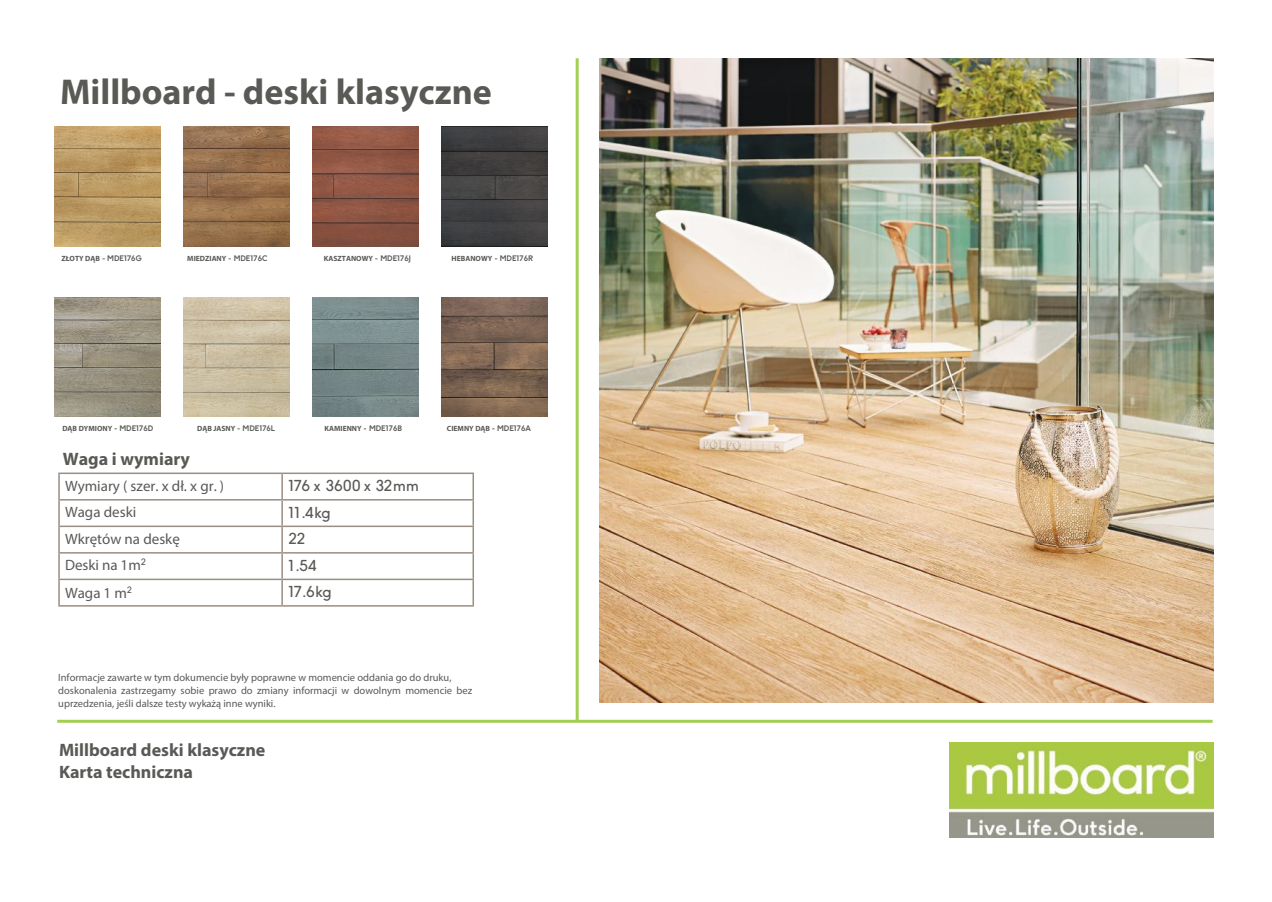
<style>
.page{position:relative;width:1272px;height:902px;background:#fff}
.page>*{position:absolute;margin:0;border:0;box-sizing:border-box;transform-origin:0 0}
.t1{font:700 36px "Myriad Pro";color:#595a56}
.t2{font:700 18px/21.6px "Myriad Pro";color:#595a56}
.t3{font:15px/26.8px "Myriad Pro";color:#595a56}
.t4{font:15px/26.5px "F37 Ginger";color:#595a56}
.t5{font:10.5px/12.6px "Myriad Pro";color:#595a56}
.t6{font:700 7.5px "Myriad Pro";color:#585855}
.s1{font-family:"F37 Ginger"}
</style>
<div class="page">
<img style="left:600px;top:58px;width:613px;height:644px">
<hr style="left:57px;top:719px;width:1155px;height:3px;background:#a3cf53">
<hr style="left:282px;top:472px;width:192px;height:2px;background:#9a8d83">
<hr style="left:472px;top:474px;width:2px;height:25px;background:#9a8d83">
<hr style="left:472px;top:580px;width:2px;height:25px;background:#9a8d83">
<hr style="left:282px;top:605px;width:192px;height:1px;background:#9a8d83">
<hr style="left:58px;top:472px;width:224px;height:2px;background:#9a8d83">
<hr style="left:58px;top:474px;width:2px;height:25px;background:#9a8d83">
<hr style="left:281px;top:474px;width:2px;height:25px;background:#9a8d83">
<hr style="left:281px;top:500px;width:2px;height:25px;background:#9a8d83">
<hr style="left:281px;top:527px;width:2px;height:25px;background:#9a8d83">
<hr style="left:58px;top:580px;width:2px;height:25px;background:#9a8d83">
<hr style="left:281px;top:580px;width:2px;height:25px;background:#9a8d83">
<hr style="left:58px;top:605px;width:224px;height:1px;background:#9a8d83">
<hr style="left:58px;top:527px;width:2px;height:25px;background:#9a8d83">
<hr style="left:472px;top:527px;width:2px;height:25px;background:#9a8d83">
<hr style="left:58px;top:499px;width:224px;height:1px;background:#9a8d83">
<hr style="left:58px;top:500px;width:2px;height:25px;background:#9a8d83">
<hr style="left:282px;top:499px;width:192px;height:1px;background:#9a8d83">
<hr style="left:472px;top:500px;width:2px;height:25px;background:#9a8d83">
<hr style="left:58px;top:525px;width:224px;height:2px;background:#9a8d83">
<hr style="left:282px;top:525px;width:192px;height:2px;background:#9a8d83">
<hr style="left:282px;top:552px;width:192px;height:1px;background:#9a8d83">
<hr style="left:472px;top:553px;width:2px;height:25px;background:#9a8d83">
<hr style="left:282px;top:578px;width:192px;height:2px;background:#9a8d83">
<hr style="left:58px;top:552px;width:224px;height:1px;background:#9a8d83">
<hr style="left:58px;top:553px;width:2px;height:25px;background:#9a8d83">
<hr style="left:281px;top:553px;width:2px;height:25px;background:#9a8d83">
<hr style="left:58px;top:578px;width:224px;height:2px;background:#9a8d83">
<img style="left:949px;top:743px;width:264px;height:94px">
<hr style="left:575px;top:58px;width:3px;height:662px;background:#a3cf53">
<img style="left:183px;top:297px;width:106px;height:119px">
<img style="left:54px;top:297px;width:106px;height:119px">
<img style="left:312px;top:297px;width:106px;height:119px">
<img style="left:441px;top:297px;width:106px;height:119px">
<img style="left:54px;top:127px;width:106px;height:119px">
<img style="left:183px;top:127px;width:106px;height:119px">
<img style="left:312px;top:127px;width:106px;height:119px">
<img style="left:441px;top:151px;width:107px;height:71px">
<img style="left:441px;top:127px;width:107px;height:24px">
<img style="left:441px;top:222px;width:107px;height:24px">
<h1 class="t1" style="left:60px;top:68px;width:433px">Millboard - deski klasyczne</h1>
<p class="t6" style="left:61px;top:253px;width:82px">ZŁOTY DĄB <span class="s1">- MDE176G</span></p>
<p class="t6" style="left:187px;top:253px;width:82px">MIEDZIANY <span class="s1">- MDE176C</span></p>
<p class="t6" style="left:324px;top:253px;width:89px">KASZTANOWY <span class="s1">- MDE176J</span></p>
<p class="t6" style="left:451px;top:253px;width:83px">HEBANOWY <span class="s1">- MDE176R</span></p>
<p class="t6" style="left:62px;top:423px;width:92px">DĄB DYMIONY <span class="s1">- MDE176D</span></p>
<p class="t6" style="left:197px;top:423px;width:80px">DĄB JASNY <span class="s1">- MDE176L</span></p>
<p class="t6" style="left:324px;top:423px;width:79px">KAMIENNY <span class="s1">- MDE176B</span></p>
<p class="t6" style="left:447px;top:423px;width:86px">CIEMNY DĄB <span class="s1">- MDE176A</span></p>
<h2 class="t2" style="left:63px;top:447px;width:128px">Waga i wymiary</h2>
<h3 class="t3" style="left:65px;top:472px;width:161px">Wymiary ( szer. x dł. x gr. )<br>Waga deski<br>Wkrętów na deskę<br>Deski na 1m<sup>2<br></sup>Waga 1 m<sup>2</sup></h3>
<h3 class="t4" style="left:288px;top:472px;width:131px">176 x 3600 x 32mm<br>11.4kg<br>22<br>1.54<br>17.6kg</h3>
<p class="t5" style="left:58px;top:671px;width:415px">Informacje zawarte w tym dokumencie były poprawne w momencie oddania go do druku, doskonalenia zastrzegamy sobie prawo do zmiany informacji w dowolnym momencie bez uprzedzenia, jeśli dalsze testy wykażą inne wyniki.</p>
<h2 class="t2" style="left:59px;top:738px;width:208px">Millboard deski klasyczne<br>Karta techniczna</h2>
</div>
